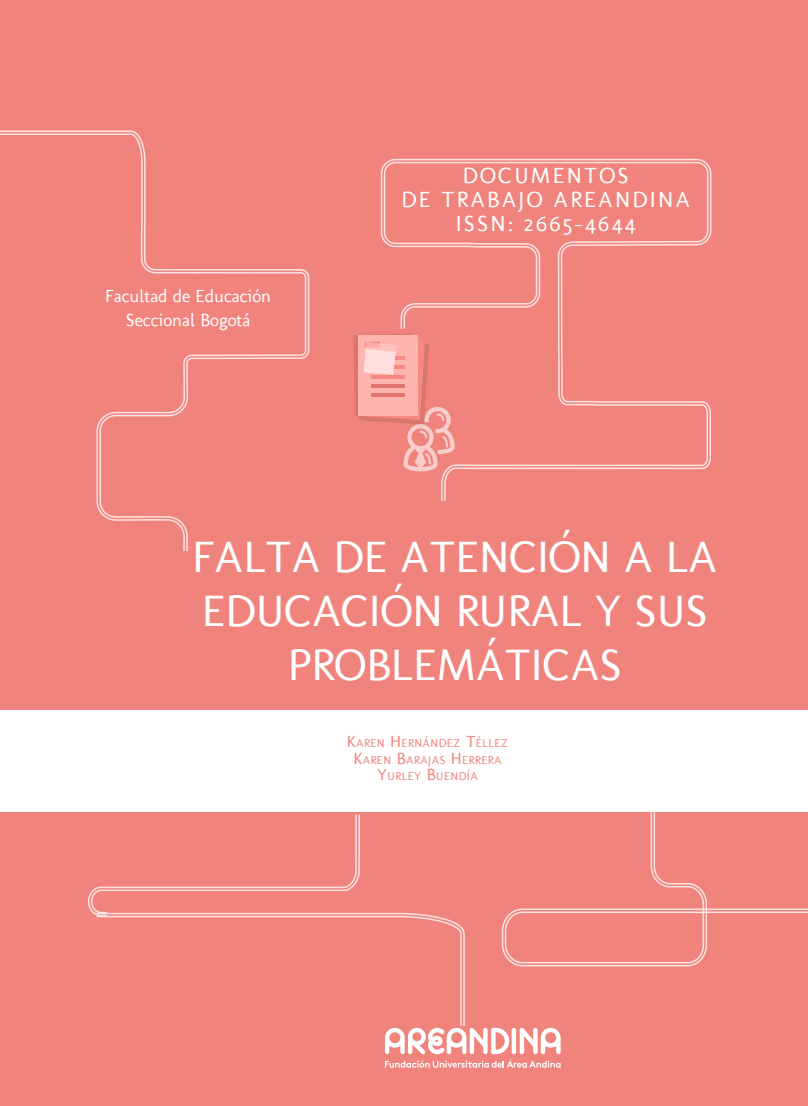
<style>
.page{position:relative;width:808px;height:1106px;background:#f0847d}
.page>*{position:absolute;margin:0;border:0;box-sizing:border-box;transform-origin:0 0}
.t1{font:45px/54px "Molengo";color:#fff;text-align:center}
.t2{font:22.5px/24px "Molengo";letter-spacing:.1em;color:#fff;text-align:center}
.t3{font:18px/24px "Molengo";color:#fff;text-align:center}
.t4{font:11.55px/16.5px "Molengo";letter-spacing:.035em;color:#f0847d;text-align:center}
.s1{font-size:16.5px}
</style>
<div class="page">
<svg style="left:88px;top:814px;width:272px;height:101px"></svg>
<svg style="left:95px;top:912px;width:370px;height:114px"></svg>
<svg style="left:95px;top:915px;width:367px;height:111px"></svg>
<svg style="left:501px;top:812px;width:307px;height:155px"></svg>
<div style="left:0;top:710px;width:808px;height:102px;background:#fff"></div>
<svg style="left:353px;top:335px;width:87px;height:136px"></svg>
<svg style="left:443px;top:356px;width:268px;height:145px"></svg>
<svg style="left:380px;top:158px;width:332px;height:198px"></svg>
<svg style="left:385px;top:1027px;width:176px;height:40px"></svg>
<svg style="left:0;top:130px;width:146px;height:95px"></svg>
<svg style="left:96px;top:225px;width:211px;height:326px"></svg>
<h3 class="t3" style="left:105px;top:284px;width:168px">Facultad de Educación<br>Seccional Bogotá</h3>
<h2 class="t2" style="left:401px;top:163px;width:290px">DOCUMENTOS<br>DE TRABAJO AREANDINA<br>ISSN: 2665-4644</h2>
<h1 class="t1" style="left:192px;top:530px;width:526px">FALTA DE ATENCIÓN A LA<br>EDUCACIÓN RURAL Y SUS<br>PROBLEMÁTICAS</h1>
<p class="t4" style="left:347px;top:735px;width:163px"><span class="s1">K</span>AREN <span class="s1">H</span>ERNÁNDEZ <span class="s1">T</span>ÉLLEZ<br><span class="s1">K</span>AREN <span class="s1">B</span>ARAJAS <span class="s1">H</span>ERRERA<br><span class="s1">Y</span>URLEY <span class="s1">B</span>UENDÍA</p>
</div>
